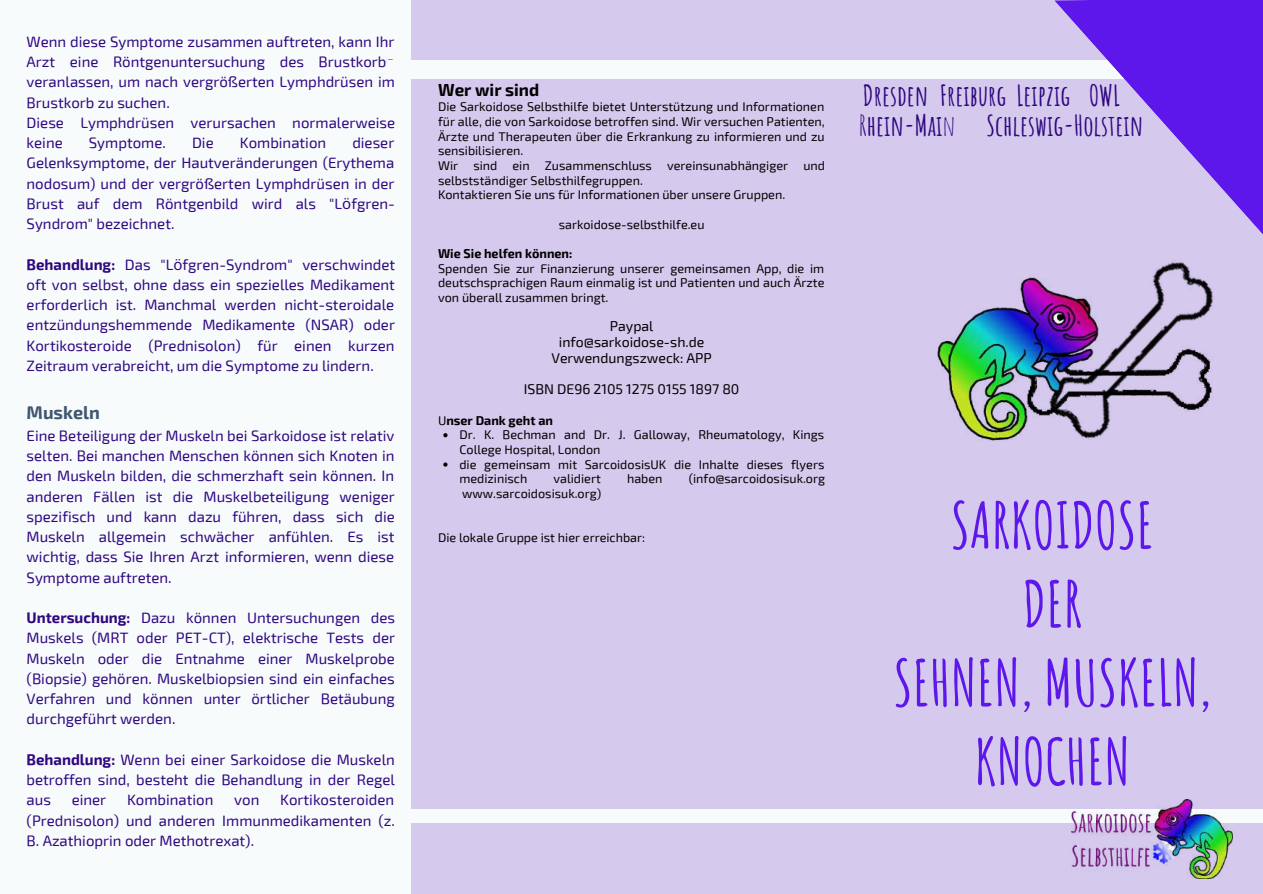
<style>
.page{position:relative;width:1263px;height:894px;background:#fff}
.page>*{position:absolute;margin:0;border:0;box-sizing:border-box;transform-origin:0 0}
.t1{font:700 62.85px/78.8px "Amatic SC";color:#5e17eb;text-align:center}
.t2{font:700 28.35px "Amatic SC";color:#2f0780}
.t3{font:700 18px "Exo 2";color:#405770}
.t4{font:700 17.1px "Exo 2";color:#000}
.t5{font:15px/20.2px "Exo 2";color:#2f0780;text-align:justify}
.t6{font:14.1px/15.8px "Exo 2";color:#000;text-align:center}
.t7{font:12.6px/14.7px "Exo 2";color:#000}
.t8{font:700 12.6px "Exo 2";color:#000}
.s1{font-family:"Noto Sans"}
.s2{font-weight:700}
.s3{font-weight:400}
</style>
<div class="page">
<div style="left:0;top:0;width:1263px;height:893px;background:#d5c9ed"></div>
<div style="left:0;top:0;width:411px;height:893px;background:#f7fbfc"></div>
<div style="left:378px;top:66px;width:885px;height:13px;background:#f7fbfc"></div>
<svg style="left:443px;top:433px;width:4px;height:4px"></svg>
<svg style="left:443px;top:462px;width:4px;height:4px"></svg>
<div style="left:387px;top:61px;width:876px;height:13px;background:#f7fbfc"></div>
<div style="left:410px;top:808px;width:853px;height:14px;background:#f7fbfc"></div>
<img style="left:1071px;top:799px;width:161px;height:79px">
<svg style="left:1054px;top:0;width:209px;height:234px;fill:#5e17eb"></svg>
<img style="left:1198px;top:278px;width:16px;height:132px">
<img style="left:937px;top:232px;width:261px;height:209px">
<p class="t5" style="left:27px;top:31px;width:370px;text-align:left">Wenn diese Symptome zusammen auftreten, kann Ihr Arzt eine Röntgenuntersuchung des Brustkorbs veranlassen, um nach vergrößerten Lymphdrüsen im Brustkorb zu suchen.<br>Diese Lymphdrüsen verursachen normalerweise keine</p>
<p class="t5" style="left:89px;top:132px;width:79px">Symptome.</p>
<p class="t5" style="left:192px;top:132px;width:23px">Die</p>
<p class="t5" style="left:240px;top:132px;width:88px">Kombination</p>
<p class="t5" style="left:27px;top:132px;width:370px;text-indent:326px">dieser Gelenksymptome, der Hautveränderungen (Erythema nodosum) und der vergrößerten Lymphdrüsen in der Brust auf dem Röntgenbild wird als "L<span class="s1">ӧ</span>fgren-Syndrom" bezeichnet.</p>
<p class="t5" style="left:27px;top:253px;width:370px"><span class="s2">Behandlung:</span> Das "L<span class="s1">ӧ</span>fgren-Syndrom" verschwindet oft von selbst, ohne dass ein spezielles Medikament erforderlich ist. Manchmal werden nicht-steroidale entzündungshemmende Medikamente (NSAR) oder Kortikosteroide (Prednisolon) für einen kurzen Zeitraum verabreicht, um die Symptome zu lindern.</p>
<p class="t3" style="left:27px;top:401px;width:75px">Muskeln</p>
<p class="t5" style="left:27px;top:424px;width:370px">Eine Beteiligung der Muskeln bei Sarkoidose ist relativ selten. Bei manchen Menschen können sich Knoten in den Muskeln bilden, die schmerzhaft sein können. In anderen Fällen ist die Muskelbeteiligung weniger spezifisch und kann dazu führen, dass sich die Muskeln allgemein schwächer anfühlen. Es ist wichtig, dass Sie Ihren Arzt informieren, wenn diese Symptome auftreten.</p>
<p class="t5" style="left:27px;top:606px;width:370px"><span class="s2">Untersuchung:</span> Dazu können Untersuchungen des Muskels (MRT oder PET-CT), elektrische Tests der Muskeln oder die Entnahme einer Muskelprobe (Biopsie) gehören. Muskelbiopsien sind ein einfaches Verfahren und können unter örtlicher Betäubung durchgeführt werden.</p>
<p class="t5" style="left:27px;top:748px;width:370px"><span class="s2">Behandlung:</span> Wenn bei einer Sarkoidose die Muskeln betroffen sind, besteht die Behandlung in der Regel aus</p>
<p class="t5" style="left:27px;top:789px;width:370px;text-indent:254px">Kortikosteroiden (Prednisolon) und anderen Immunmedikamenten (z.<br>B. Azathioprin oder Methotrexat).</p>
<p class="t5" style="left:72px;top:789px;width:36px">einer</p>
<p class="t5" style="left:127px;top:789px;width:88px">Kombination</p>
<p class="t5" style="left:234px;top:789px;width:27px">von</p>
<p class="t4" style="left:438px;top:78px;width:103px">Wer wir sind</p>
<p class="t7" style="left:438px;top:99px;width:388px">Die Sarkoidose Selbsthilfe bietet Unterstützung und Informationen für alle, die von Sarkoidose betroffen sind. Wir versuchen Patienten, Ärzte und Therapeuten über die Erkrankung zu informieren und zu sensibilisieren.<br>Wir sind ein Zusammenschluss vereinsunabhängiger und selbstständiger Selbsthilfegruppen.<br>Kontaktieren Sie uns für Informationen über unsere Gruppen.</p>
<p class="t7" style="left:559px;top:216px;width:147px">sarkoidose-selbsthilfe.eu</p>
<p class="t8" style="left:438px;top:245px;width:136px">Wie Sie helfen können:</p>
<p class="t7" style="left:438px;top:260px;width:388px;text-align:justify">Spenden Sie zur Finanzierung unserer gemeinsamen App, die im deutschsprachigen Raum einmalig ist und Patienten und auch Ärzte von überall zusammen bringt.</p>
<p class="t6" style="left:551px;top:318px;width:162px">Paypal info@sarkoidose-sh.de<br>Verwendungszweck: APP</p>
<p class="t6" style="left:524px;top:381px;width:217px">ISBN DE96 2105 1275 0155 1897 80</p>
<p class="t8" style="left:438px;top:412px;width:116px"><span class="s3">U</span>nser Dank geht an</p>
<p class="t7" style="left:459px;top:427px;width:366px">Dr. K. Bechman and Dr. J. Galloway, Rheumatology, Kings College Hospital, London<br>die gemeinsam mit SarcoidosisUK die Inhalte dieses flyers medizinisch</p>
<p class="t7" style="left:553px;top:471px;width:49px">validiert</p>
<p class="t7" style="left:627px;top:471px;width:37px">haben</p>
<p class="t7" style="left:689px;top:471px;width:138px">(info@sarcoidosisuk.org</p>
<p class="t7" style="left:462px;top:485px;width:141px">www.sarcoidosisuk.org)</p>
<p class="t7" style="left:438px;top:529px;width:209px">Die lokale Gruppe ist hier erreichbar:</p>
<h2 class="t2" style="left:863px;top:77px;width:259px">Dresden Freiburg Leipzig OWL</h2>
<h2 class="t2" style="left:859px;top:107px;width:286px"><span class="s3">R</span>hein-Mai<span class="s3">n</span> Schleswig-Holstein</h2>
<h1 class="t1" style="left:893px;top:485px;width:319px">SARKOIDOSE<br>DER<br>SEHNEN, MUSKELN,<br>KNOCHEN</h1>
</div>
